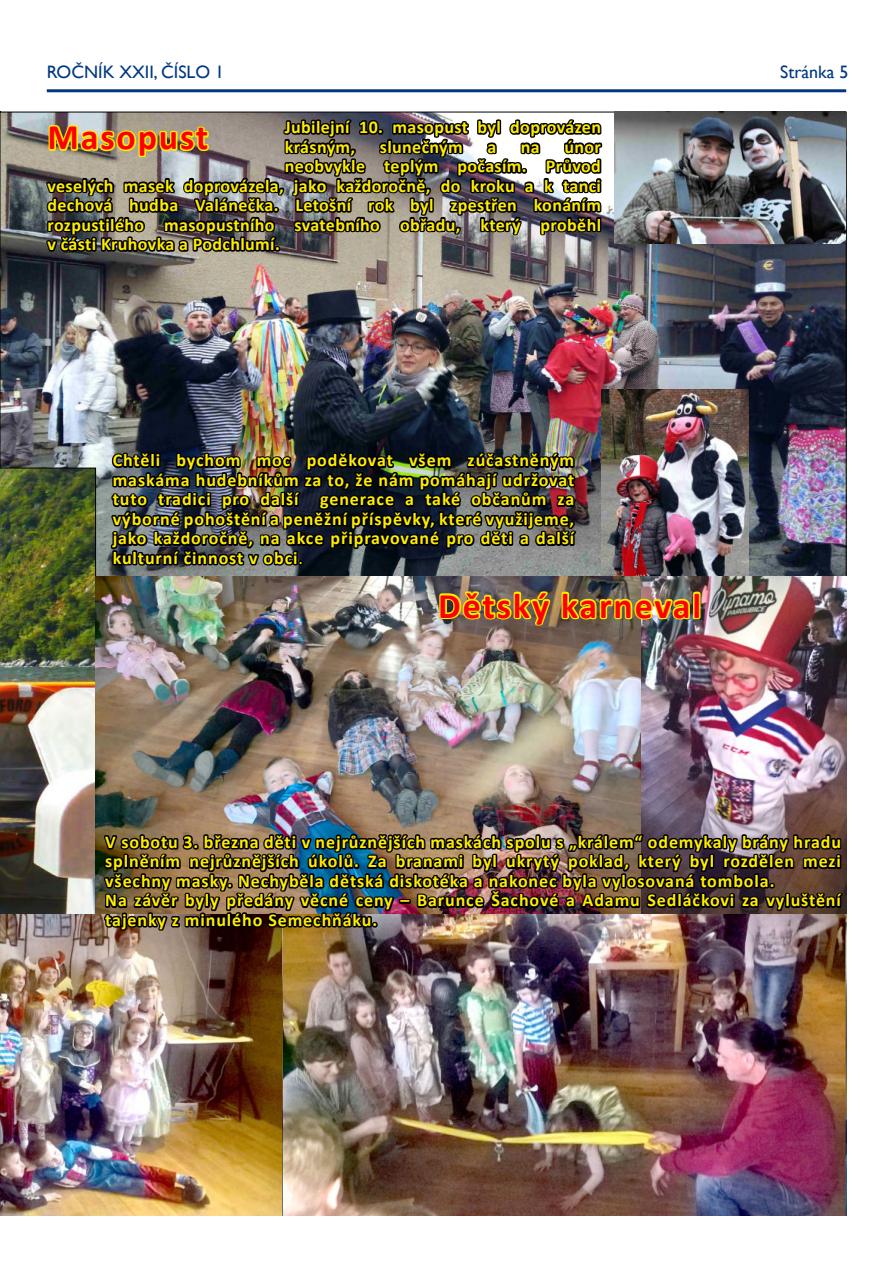
<style>
.page{position:relative;width:893px;height:1263px;background:#fff}
.page>*{position:absolute;margin:0;border:0;box-sizing:border-box;transform-origin:0 0}
.t1{font:700 36px "Calibri";letter-spacing:.05em;color:#f00}
.t2{font:700 18px/19.5px "Calibri";letter-spacing:.04em;color:#ffed00;text-align:justify}
.t3{font:700 18px/19.5px "Calibri";letter-spacing:.02em;color:#ffed00}
.t4{font:18px "Gill Sans";color:#003882}
.s1{font-weight:400}
</style>
<div class="page">
<hr style="left:47px;top:89px;width:799px;height:3px;background:#003882">
<img style="left:2px;top:114px;width:843px;height:462px">
<img style="left:0;top:468px;width:96px;height:446px">
<img style="left:44px;top:112px;width:560px;height:149px">
<img style="left:109px;top:438px;width:470px;height:137px">
<img style="left:601px;top:389px;width:147px;height:187px">
<img style="left:614px;top:111px;width:231px;height:133px">
<img style="left:96px;top:576px;width:545px;height:338px">
<img style="left:641px;top:576px;width:206px;height:339px">
<img style="left:283px;top:914px;width:563px;height:301px">
<img style="left:437px;top:589px;width:115px;height:39px">
<img style="left:559px;top:589px;width:144px;height:37px">
<img style="left:0;top:914px;width:283px;height:301px">
<img style="left:101px;top:817px;width:744px;height:126px">
<p class="t4" style="left:47px;top:62px;width:179px">Ročník XXII, číSlo 1</p>
<p class="t4" style="left:780px;top:61px;width:70px">Stránka 5</p>
<p class="t3" style="left:285px;top:117px;width:318px">Jubilejní 10. masopust byl doprovázen krásným,</p>
<h1 class="t1" style="left:48px;top:114px;width:162px">Masopust</h1>
<p class="t3" style="left:380px;top:137px;width:84px">slunečným</p>
<p class="t2" style="left:487px;top:137px;width:10px">a</p>
<p class="t2" style="left:521px;top:137px;width:20px">na</p>
<p class="t2" style="left:564px;top:137px;width:38px">únor</p>
<p class="t3" style="left:285px;top:156px;width:318px">neobvykle teplým počasím. Průvod</p>
<p class="t3" style="left:48px;top:176px;width:555px">veselých masek doprovázela, jako každoročně, do kroku a k tanci</p>
<p class="t3" style="left:48px;top:195px;width:555px">dechová hudba Valánečka. Letošní rok byl zpestřen konáním</p>
<p class="t3" style="left:48px;top:215px;width:555px">rozpustilého masopustního svatebního obřadu, který proběhl</p>
<p class="t3" style="left:48px;top:234px;width:234px">v části Kruhovka a Podchlumí.</p>
<p class="t2" style="left:113px;top:451px;width:463px">Chtěli bychom moc poděkovat všem zúčastněným maskáma hudebníkům za to, že nám pomáhají udržovat tuto tradici pro další generace a také občanům za výborné pohoštění a peněžní příspěvky, které využijeme, jako každoročně, na akce připravované pro děti a další kulturní činnost v obci<span class="s1">.</span></p>
<h1 class="t1" style="left:438px;top:583px;width:264px">Dětský karneval</h1>
<p class="t2" style="left:105px;top:832px;width:737px;text-align:left">V sobotu 3. března děti v nejrůznějších maskách spolu s „králem“ odemykaly brány hradu splněním nejrůznějších úkolů. Za branami byl ukrytý poklad, který byl rozdělen mezi všechny masky. Nechyběla dětská diskotéka a nakonec byla vylosovaná tombola.<br>Na závěr byly předány věcné ceny – Barunce Šachové a Adamu Sedláčkovi za vyluštění tajenky z minulého Semechňáku.</p>
</div>
